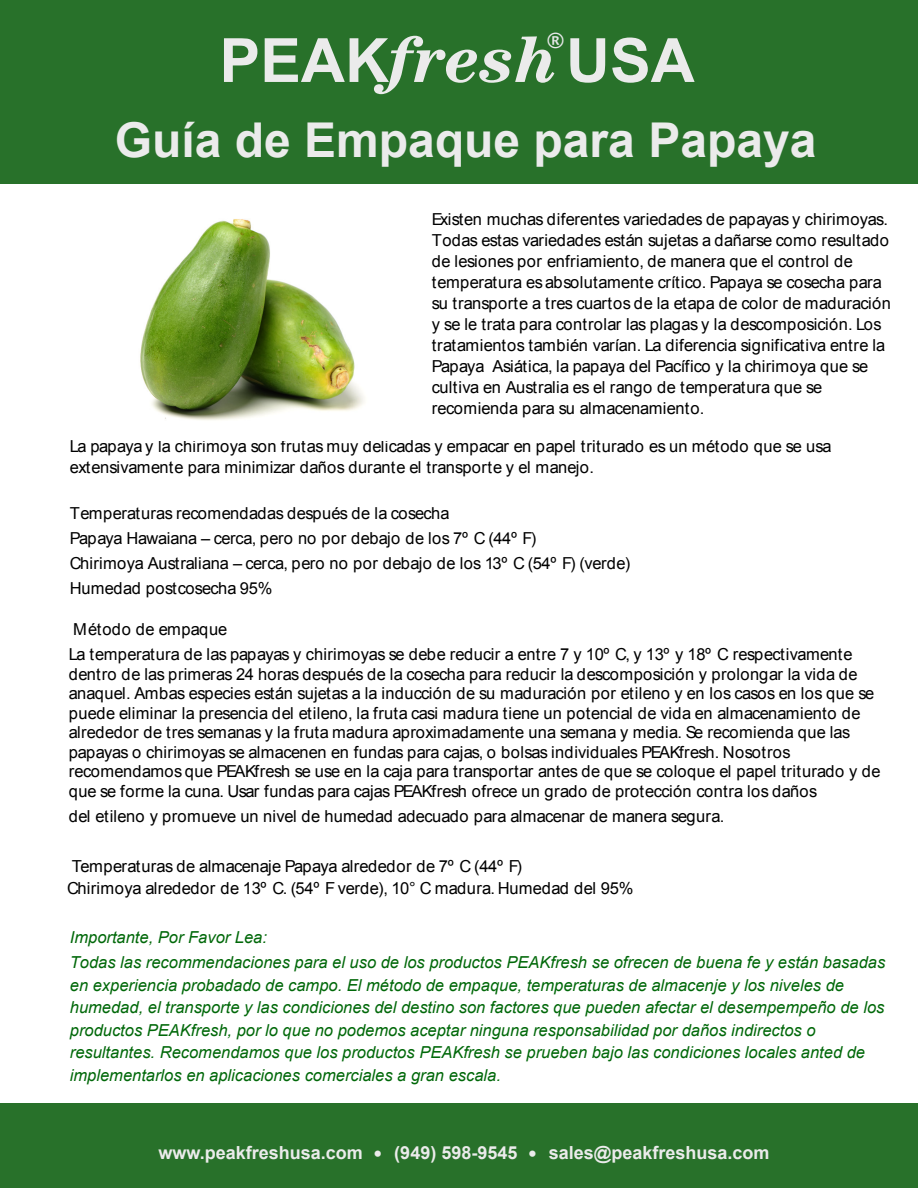
<style>
.page{position:relative;width:918px;height:1188px;background:#fff}
.page>*{position:absolute;margin:0;border:0;box-sizing:border-box;transform-origin:0 0}
.t1{font:700 61.05px "Arial";color:#ebebeb}
.t2{font:700 48px "Arial";color:#ebebeb}
.t3{font:700 21px "Lucida Grande";color:#e7e8e9}
.t4{font:700 18px "Arial";color:#ebebeb}
.t5{font:16.5px/21px "Arial";letter-spacing:.01em;color:#000}
.t6{font:italic 16.5px/22.5px "Arial";color:#006809}
.s1{font-family:"Century Std";font-style:italic;font-size:67.2px}
.s2{font-family:"Lucida Grande";font-weight:400}
</style>
<div class="page">
<div style="left:0;top:0;width:918px;height:184px;background:#28712a"></div>
<div style="left:0;top:1103px;width:918px;height:85px;background:#28712a"></div>
<img style="left:140px;top:219px;width:224px;height:201px">
<p class="t3" style="left:547px;top:32px;width:19px">®</p>
<h1 class="t1" style="left:220px;top:38px;width:477px">PEAK<span class="s1">fresh</span>USA</h1>
<h2 class="t2" style="left:115px;top:122px;width:703px">Guía de Empaque para Papaya</h2>
<p class="t5" style="left:432px;top:211px;width:461px">Existen muchas diferentes variedades de papayas y chirimoyas.<br>Todas estas variedades están sujetas a dañarse como resultado de lesiones por enfriamiento, de manera que el control de temperatura esabsolutamente crítico. Papaya se cosecha para su transporte a tres cuartos de la etapa de color de maduración y se le trata para controlar las plagas y la descomposición. Los tratamientos también varían. La diferencia significativa entre la Papaya Asiática, la papaya del Pacífico y la chirimoya que se cultiva en Australia es el rango de temperatura que se recomienda para su almacenamiento.</p>
<p class="t5" style="left:70px;top:437px;width:763px">La papaya y la chirimoya son frutas muy delicadas y empacar en papel triturado es un método que se usa extensivamente para minimizar daños durante el transporte y el manejo.</p>
<p class="t5" style="left:70px;top:503px;width:562px;line-height:24.9px">Temperaturas recomendadas después de la cosecha<br>Papaya Hawaiana – cerca, pero no por debajo de los 7º C (44º F)<br>Chirimoya Australiana – cerca, pero no por debajo de los 13º C (54º F) (verde)<br>Humedad postcosecha 95%</p>
<p class="t5" style="left:69px;top:619px;width:785px;line-height:24.9px">Método de empaque<br>La temperatura de las papayas y chirimoyas se debe reducir a entre 7 y 10º C, y 13º y 18º C respectivamente</p>
<p class="t5" style="left:69px;top:666px;width:813px;line-height:19.5px">dentro de las primeras 24 horas después de la cosecha para reducir la descomposición y prolongar la vida de anaquel. Ambas especies están sujetas a la inducción de su maduración por etileno y en los casos en los que se puede eliminar la presencia del etileno, la fruta casi madura tiene un potencial de vida en almacenamiento de alrededor de tres semanas y la fruta madura aproximadamente una semana y media. Se recomienda que las papayas o chirimoyas se almacenen en fundas para cajas, o bolsas individuales PEAKfresh. Nosotros recomendamosque PEAKfresh se use en la caja para transportar antes de que se coloque el papel triturado y de que se forme la cuna. Usar fundas para cajas PEAKfresh ofrece un grado de protección contra los daños</p>
<p class="t5" style="left:69px;top:807px;width:657px">del etileno y promueve un nivel de humedad adecuado para almacenar de manera segura.</p>
<p class="t5" style="left:67px;top:857px;width:568px;line-height:21.9px">Temperaturas de almacenaje Papaya alrededor de 7º C (44º F)<br>Chirimoya alrededor de 13º C. (54º Fverde), 10° C madura. Humedad del 95%</p>
<p class="t6" style="left:70px;top:927px;width:817px;line-height:24.9px">Importante, Por Favor Lea:<br>Todas las recommendaciones para el uso de los productos PEAKfresh se ofrecen de buena fe y están basadas</p>
<p class="t6" style="left:70px;top:975px;width:816px">en experiencia probadado de campo. El método de empaque, temperaturas de almacenje y los niveles de humedad, el transporte y las condiciones del destino son factores que pueden afectar el desempempeño de los productos PEAKfresh, por lo que no podemos aceptar ninguna responsabilidad por daños indirectos o resultantes. Recomendamos que los productos PEAKfresh se prueben bajo las condiciones locales anted de implementarlos en aplicaciones comerciales a gran escala.</p>
<p class="t4" style="left:158px;top:1146px;width:613px">www.peakfreshusa.com <span class="s2">•</span> (949) 598-9545 <span class="s2">•</span> sales@peakfreshusa.com</p>
</div>
